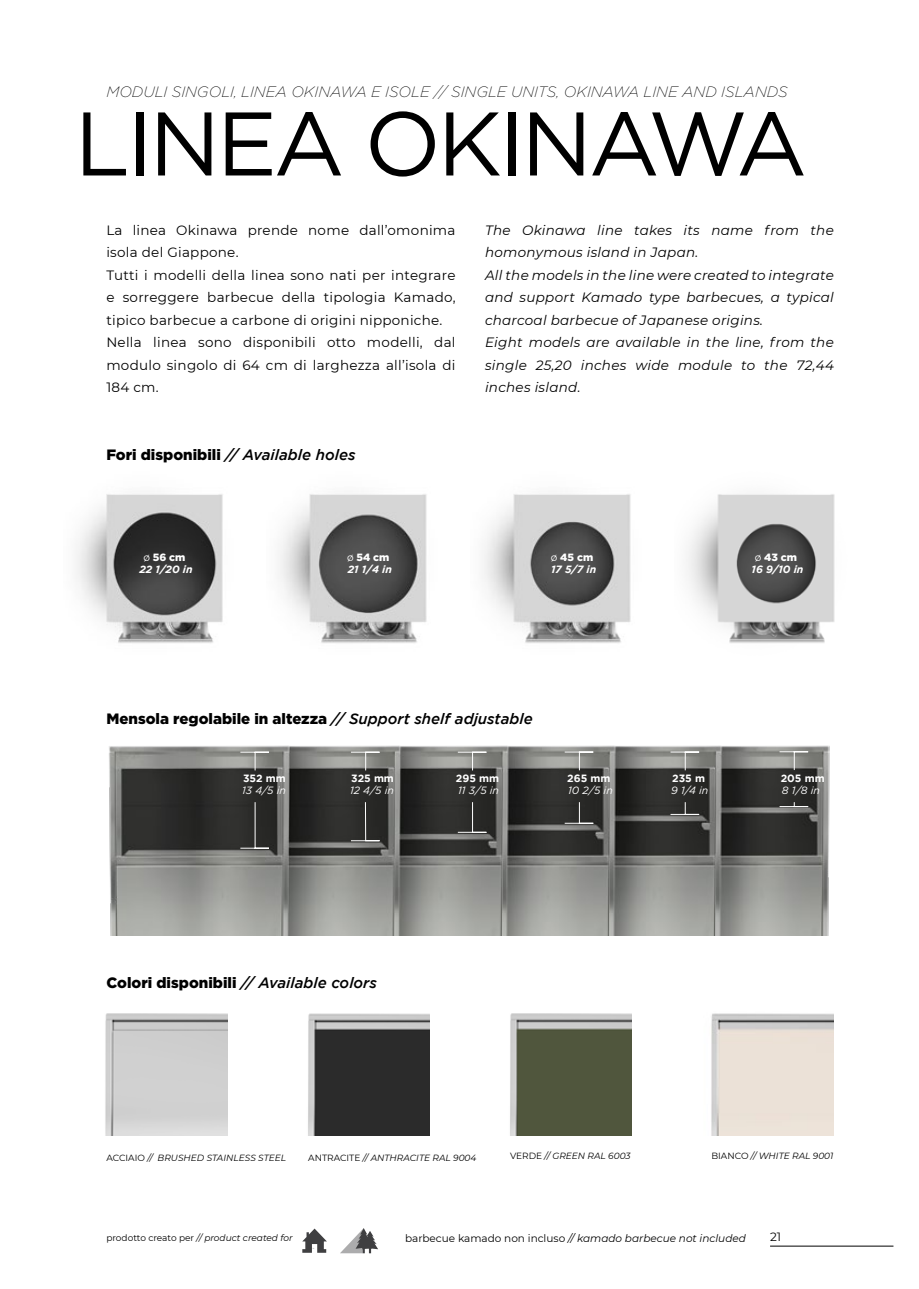
<style>
.page{position:relative;width:919px;height:1289px;background:#fff}
.page>*{position:absolute;margin:0;border:0;box-sizing:border-box;transform-origin:0 0}
.t1{font:90px "Gotham";letter-spacing:-.04em;color:#000}
.t2{font:900 15px "Gotham";color:#000}
.t3{font:italic 200 15px "Gotham";color:#000}
.t4{font:italic 500 15px "Gotham";color:#000}
.t5{font:13.5px/22.5px "Montserrat";letter-spacing:.02em;color:#000}
.t6{font:italic 13.5px/22.5px "Montserrat";letter-spacing:.02em;color:#000}
.t7{font:12px "Montserrat";color:#000}
.t8{font:italic 10.5px "Montserrat";color:#000}
.t9{font:italic 700 10.5px/12.6px "Gotham";color:#fff;text-align:center}
.t10{font:italic 10.5px "Gotham";color:#fff}
.t11{font:700 10.5px "Gotham";color:#fff}
.t12{font:italic 9px "Montserrat";color:#000}
.s1{font-weight:900;font-style:normal}
.s2{font-family:"Montserrat";font-weight:400;font-style:normal}
.s3{font-weight:500;font-style:italic}
.s4{font-style:normal}
</style>
<div class="page">
<img style="left:76px;top:494px;width:351px;height:149px">
<img style="left:484px;top:494px;width:351px;height:149px">
<hr style="left:770px;top:1245px;width:123px;height:1px;background:#000">
<svg style="left:302px;top:1228px;width:25px;height:24px"></svg>
<svg style="left:340px;top:1228px;width:38px;height:25px"></svg>
<img style="left:105px;top:1013px;width:122px;height:122px">
<img style="left:308px;top:1013px;width:121px;height:122px">
<img style="left:510px;top:1013px;width:121px;height:122px">
<img style="left:711px;top:1013px;width:122px;height:122px">
<img style="left:109px;top:745px;width:721px;height:190px">
<svg style="left:350px;top:801px;width:30px;height:40px"></svg>
<svg style="left:239px;top:801px;width:31px;height:48px"></svg>
<svg style="left:457px;top:801px;width:30px;height:32px"></svg>
<svg style="left:564px;top:801px;width:30px;height:23px"></svg>
<svg style="left:669px;top:801px;width:30px;height:14px"></svg>
<svg style="left:350px;top:751px;width:30px;height:20px"></svg>
<svg style="left:239px;top:751px;width:31px;height:20px"></svg>
<svg style="left:457px;top:751px;width:30px;height:20px"></svg>
<svg style="left:564px;top:751px;width:30px;height:20px"></svg>
<svg style="left:669px;top:751px;width:30px;height:20px"></svg>
<svg style="left:778px;top:801px;width:30px;height:6px"></svg>
<svg style="left:778px;top:751px;width:30px;height:19px"></svg>
<p class="t3" style="left:106px;top:84px;width:682px">MODULI SINGOLI, LINEA OKINAWA E ISOLE // SINGLE UNITS, OKINAWA LINE AND ISLANDS</p>
<h1 class="t1" style="left:74px;top:94px;width:734px">LINEA OKINAWA</h1>
<p class="t5" style="left:106px;top:218px;width:350px">La linea Okinawa prende nome dall’omonima isola del Giappone.<br>Tutti i modelli della linea sono nati per integrare e sorreggere barbecue della tipologia Kamado, tipico barbecue a carbone di origini nipponiche.<br>Nella linea sono disponibili otto modelli, dal modulo singolo di 64 cm di larghezza all’isola di 184 cm.</p>
<p class="t6" style="left:485px;top:218px;width:350px">The Okinawa line takes its name from the homonymous island in Japan.<br>All the models in the line were created to integrate and support Kamado type barbecues, a typical charcoal barbecue of Japanese origins.<br>Eight models are available in the line, from the single 25,20 inches wide module to the 72,44 inches island.</p>
<p class="t4" style="left:106px;top:446px;width:250px"><span class="s1">Fori disponibili</span> // Available holes</p>
<p class="t9" style="left:139px;top:550px;width:55px"><span class="s2">ø</span> <span class="s1">56 cm<br></span>22 1/20 in</p>
<p class="t9" style="left:347px;top:550px;width:46px;text-align:left"><span class="s2">ø</span> <span class="s1">54 cm<br></span>21 1/4 in</p>
<p class="t9" style="left:551px;top:550px;width:47px;text-align:left"><span class="s2">ø</span> <span class="s1">45 cm<br></span>17 5/7 in</p>
<p class="t9" style="left:751px;top:550px;width:53px"><span class="s2">ø</span> <span class="s1">43 cm<br></span>16 9/10 in</p>
<p class="t2" style="left:106px;top:710px;width:428px">Mensola regolabile in altezza <span class="s3">// Support shelf adjustable</span></p>
<p class="t11" style="left:243px;top:772px;width:44px">352 mm</p>
<p class="t11" style="left:351px;top:772px;width:44px">325 mm</p>
<p class="t11" style="left:456px;top:772px;width:45px">295 mm</p>
<p class="t11" style="left:567px;top:772px;width:45px">265 mm</p>
<p class="t11" style="left:672px;top:772px;width:34px">235 m</p>
<p class="t11" style="left:780px;top:772px;width:45px">205 mm</p>
<p class="t10" style="left:242px;top:784px;width:45px">13 4/5 in</p>
<p class="t10" style="left:350px;top:784px;width:45px">12 4/5 in</p>
<p class="t10" style="left:458px;top:784px;width:42px">11 3/5 in</p>
<p class="t10" style="left:568px;top:784px;width:46px">10 2/5 in</p>
<p class="t10" style="left:671px;top:784px;width:39px">9 1/4 in</p>
<p class="t10" style="left:781px;top:784px;width:40px">8 1/8 in</p>
<p class="t2" style="left:106px;top:973px;width:272px">Colori disponibili <span class="s3">// Available colors</span></p>
<p class="t12" style="left:106px;top:1151px;width:181px"><span class="s4">ACCIAIO</span> // BRUSHED STAINLESS STEEL</p>
<p class="t12" style="left:308px;top:1151px;width:170px"><span class="s4">ANTRACITE</span> // ANTHRACITE RAL 9004</p>
<p class="t12" style="left:510px;top:1149px;width:122px"><span class="s4">VERDE</span> // GREEN RAL 6003</p>
<p class="t12" style="left:711px;top:1149px;width:124px"><span class="s4">BIANCO</span> // WHITE RAL 9001</p>
<p class="t12" style="left:106px;top:1231px;width:188px"><span class="s4">prodotto creato per</span> // product created for</p>
<p class="t8" style="left:405px;top:1230px;width:342px"><span class="s4">barbecue kamado non incluso</span> // kamado barbecue not included</p>
<p class="t7" style="left:770px;top:1228px;width:13px">21</p>
</div>
